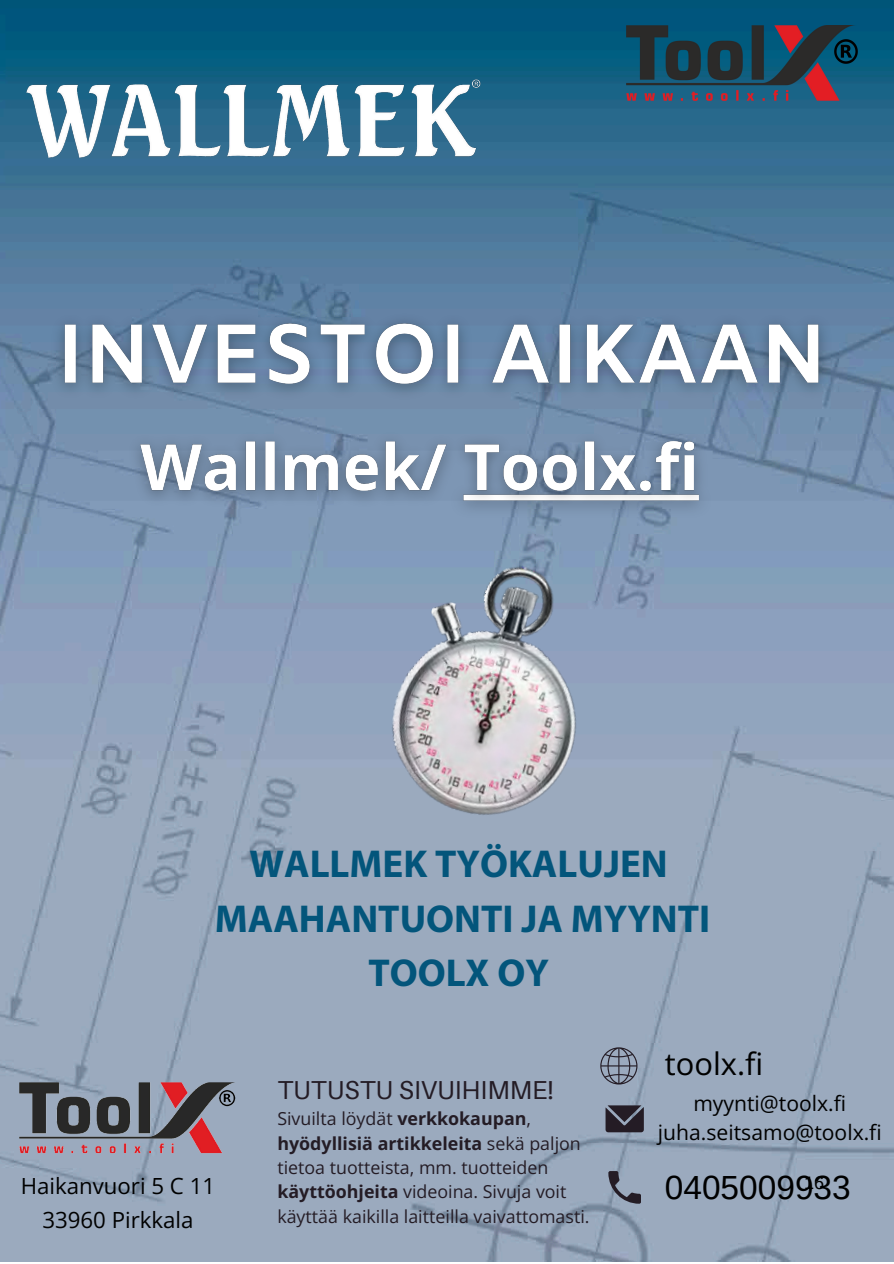
<style>
.page{position:relative;width:894px;height:1264px;background:#fff}
.page>*{position:absolute;margin:0;border:0;box-sizing:border-box;transform-origin:0 0}
.t1{font:700 39px/54.4px "Myriad Pro";color:#03557b;text-align:center}
.t2{font:33.45px "Arimo";color:#000}
.t3{font:30.9px "Open Sans";color:#000}
.t4{font:25.95px "Aileron";color:#241c25}
.t5{font:22.2px/33.3px "Open Sans";color:#000;text-align:center}
.t6{font:21.15px/29.1px "Open Sans";color:#000;text-align:center}
.t7{font:18px "Arimo";color:#000}
.t8{font:17.85px/24.3px "Open Sans";color:#241c25}
.s1{font-weight:700}
</style>
<div class="page">
<img style="left:0;top:0;width:893px;height:1261px">
<svg style="left:600px;top:1047px;width:37px;height:37px"></svg>
<svg style="left:605px;top:1105px;width:38px;height:27px"></svg>
<svg style="left:608px;top:1170px;width:33px;height:33px"></svg>
<img style="left:331px;top:526px;width:313px;height:343px">
<img style="left:19px;top:75px;width:468px;height:92px">
<img style="left:36px;top:305px;width:804px;height:221px">
<img style="left:19px;top:1077px;width:220px;height:79px">
<img style="left:626px;top:25px;width:230px;height:75px">
<img style="left:834px;top:40px;width:23px;height:23px">
<h2 class="t1" style="left:215px;top:840px;width:497px">WALLMEK TYÖKALUJEN<br>MAAHANTUONTI JA MYYNTI<br>TOOLX OY</h2>
<p class="t3" style="left:664px;top:1041px;width:100px">toolx.fi</p>
<p class="t6" style="left:657px;top:1087px;width:225px">myynti@toolx.fi juha.seitsamo@toolx.fi</p>
<p class="t4" style="left:277px;top:1073px;width:278px">TUTUSTU SIVUIHIMME!</p>
<p class="t8" style="left:277px;top:1106px;width:313px">Sivuilta löydät <span class="s1">verkkokaupan</span>, <span class="s1">hyödyllisiä artikkeleita</span> sekä paljon tietoa tuotteista, mm. tuotteiden <span class="s1">käyttöohjeita</span> videoina. Sivuja voit käyttää kaikilla laitteilla vaivattomasti.</p>
<p class="t5" style="left:21px;top:1169px;width:196px">Haikanvuori 5 C 11<br>33960 Pirkkala</p>
<h4 class="t2" style="left:664px;top:1168px;width:187px">0405009933</h4>
<p class="t7" style="left:804px;top:1172px;width:22px">16</p>
</div>
